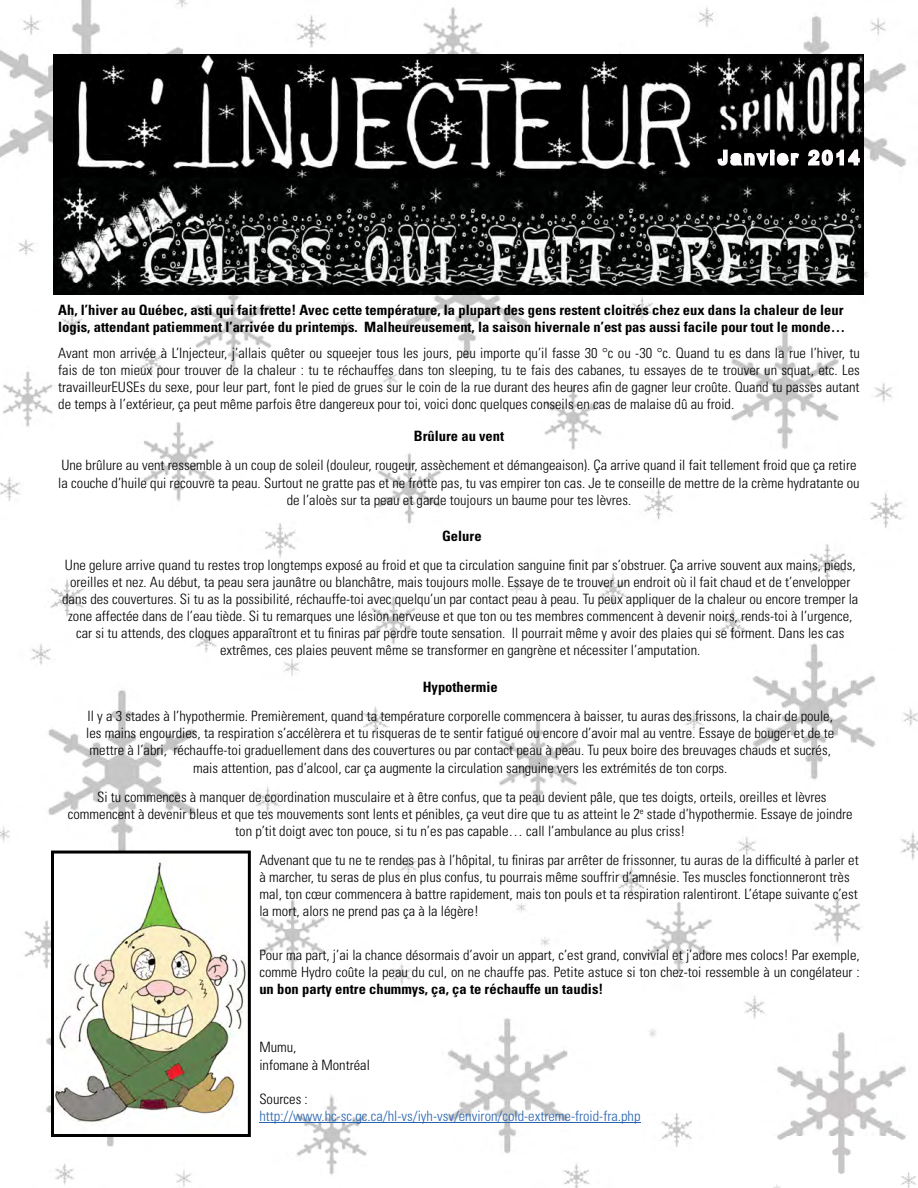
<style>
.page{position:relative;width:918px;height:1188px;background:#fff}
.page>*{position:absolute;margin:0;border:0;box-sizing:border-box;transform-origin:0 0}
.t1{font:300 condensed 14.25px/17.1px "Univers LT Std";color:#000;text-align:center}
.t2{font:700 condensed 14.25px/17.1px "Univers LT Std";color:#000}
.t3{font:300 condensed 14.25px "Univers LT Std";color:#2764b0}
</style>
<div class="page">
<img style="left:0;top:0;width:918px;height:1188px">
<img style="left:54px;top:54px;width:660px;height:125px">
<img style="left:714px;top:54px;width:150px;height:88px">
<div style="left:714px;top:142px;width:150px;height:37px;background:#000"></div>
<svg style="left:717px;top:149px;width:143px;height:18px"></svg>
<img style="left:54px;top:179px;width:810px;height:116px">
<svg style="left:51px;top:851px;width:200px;height:286px"></svg>
<hr style="left:259px;top:1122px;width:381px;height:1px;background:#2764b0">
<p class="t2" style="left:58px;top:303px;width:789px">Ah, l’hiver au Québec, asti qui fait frette! Avec cette température, la plupart des gens restent cloitrés chez eux dans la chaleur de leur logis, attendant patiemment l’arrivée du printemps. Malheureusement, la saison hivernale n’est pas aussi facile pour tout le monde…</p>
<p class="t1" style="left:58px;top:345px;width:803px;text-align:justify">Avant mon arrivée à L’Injecteur, j’allais quêter ou squeejer tous les jours, peu importe qu’il fasse 30 °c ou -30 °c. Quand tu es dans la rue l’hiver, tu fais de ton mieux pour trouver de la chaleur : tu te réchauffes dans ton sleeping, tu te fais des cabanes, tu essayes de te trouver un squat, etc. Les travailleurEUSEs du sexe, pour leur part, font le pied de grues sur le coin de la rue durant des heures afin de gagner leur croûte. Quand tu passes autant de temps à l’extérieur, ça peut même parfois être dangereux pour toi, voici donc quelques conseils en cas de malaise dû au froid.</p>
<p class="t2" style="left:414px;top:429px;width:92px">Brûlure au vent</p>
<p class="t1" style="left:58px;top:458px;width:803px">Une brûlure au vent ressemble à un coup de soleil (douleur, rougeur, assèchement et démangeaison). Ça arrive quand il fait tellement froid que ça retire la couche d’huile qui recouvre ta peau. Surtout ne gratte pas et ne frotte pas, tu vas empirer ton cas. Je te conseille de mettre de la crème hydratante ou de l’aloès sur ta peau et garde toujours un baume pour tes lèvres.</p>
<p class="t2" style="left:442px;top:528px;width:41px">Gelure</p>
<p class="t1" style="left:62px;top:557px;width:798px">Une gelure arrive quand tu restes trop longtemps exposé au froid et que ta circulation sanguine finit par s’obstruer. Ça arrive souvent aux mains, pieds, oreilles et nez. Au début, ta peau sera jaunâtre ou blanchâtre, mais toujours molle. Essaye de te trouver un endroit où il fait chaud et de t’envelopper dans des couvertures. Si tu as la possibilité, réchauffe-toi avec quelqu’un par contact peau à peau. Tu peux appliquer de la chaleur ou encore tremper la zone affectée dans de l’eau tiède. Si tu remarques une lésion nerveuse et que ton ou tes membres commencent à devenir noirs, rends-toi à l’urgence, car si tu attends, des cloques apparaîtront et tu finiras par perdre toute sensation. Il pourrait même y avoir des plaies qui se forment. Dans les cas extrêmes, ces plaies peuvent même se transformer en gangrène et nécessiter l’amputation.</p>
<p class="t2" style="left:423px;top:680px;width:77px">Hypothermie</p>
<p class="t1" style="left:86px;top:709px;width:750px">Il y a 3 stades à l’hypothermie. Premièrement, quand ta température corporelle commencera à baisser, tu auras des frissons, la chair de poule, les mains engourdies, ta respiration s’accélèrera et tu risqueras de te sentir fatigué ou encore d’avoir mal au ventre. Essaye de bouger et de te mettre à l’abri, réchauffe-toi graduellement dans des couvertures ou par contact peau à peau. Tu peux boire des breuvages chauds et sucrés, mais attention, pas d’alcool, car ça augmente la circulation sanguine vers les extrémités de ton corps.</p>
<p class="t1" style="left:68px;top:789px;width:786px">Si tu commences à manquer de coordination musculaire et à être confus, que ta peau devient pâle, que tes doigts, orteils, oreilles et lèvres commencent à devenir bleus et que tes mouvements sont lents et pénibles, ça veut dire que tu as atteint le 2<sup>e</sup> stade d’hypothermie. Essaye de joindre ton p’tit doigt avec ton pouce, si tu n’es pas capable… call l’ambulance au plus criss!</p>
<p class="t1" style="left:259px;top:853px;width:601px;text-align:left">Advenant que tu ne te rendes pas à l’hôpital, tu finiras par arrêter de frissonner, tu auras de la difficulté à parler et à marcher, tu seras de plus en plus confus, tu pourrais même souffrir d’amnésie. Tes muscles fonctionneront très mal, ton cœur commencera à battre rapidement, mais ton pouls et ta respiration ralentiront. L’étape suivante c’est la mort, alors ne prend pas ça à la légère!</p>
<p class="t1" style="left:259px;top:948px;width:602px;text-align:left">Pour ma part, j’ai la chance désormais d’avoir un appart, c’est grand, convivial et j’adore mes colocs! Par exemple, comme Hydro coûte la peau du cul, on ne chauffe pas. Petite astuce si ton chez-toi ressemble à un congélateur :</p>
<p class="t2" style="left:259px;top:982px;width:345px">un bon party entre chummys, ça, ça te réchauffe un taudis!</p>
<p class="t1" style="left:259px;top:1040px;width:112px;text-align:left">Mumu,<br>infomane à Montréal</p>
<p class="t1" style="left:259px;top:1091px;width:50px">Sources :</p>
<p class="t3" style="left:259px;top:1110px;width:383px">http://www.hc-sc.gc.ca/hl-vs/iyh-vsv/environ/cold-extreme-froid-fra.php</p>
</div>
